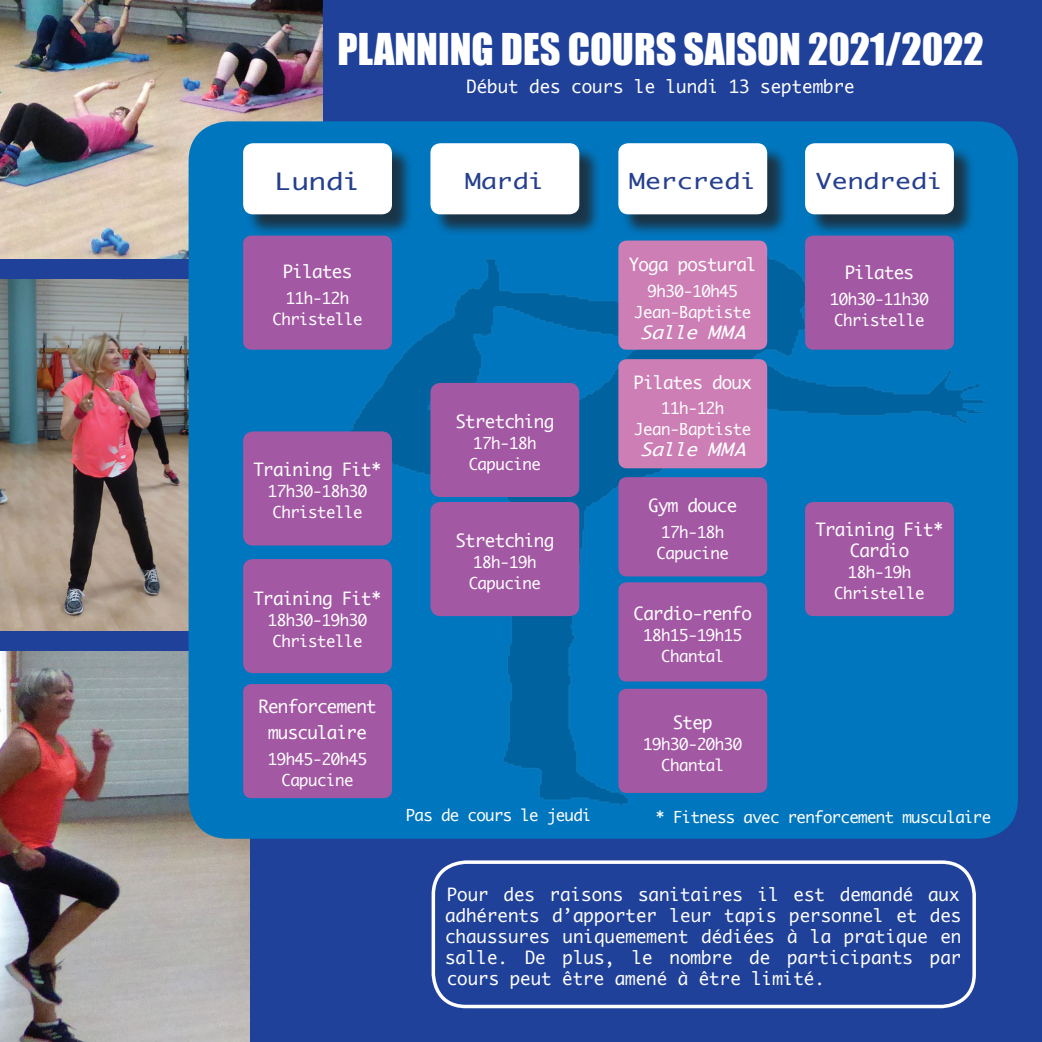
<style>
.page{position:relative;width:1042px;height:1042px;background:#20419a}
.page>*{position:absolute;margin:0;border:0;box-sizing:border-box;transform-origin:0 0}
.t1{font:40.25px "Impact";color:#fff}
.t2{font:22.75px "Monaco";color:#253f8e;scale:1.26 1}
.t3{font:21px "Monaco";color:#253f8e;scale:1.26 1}
.t4{font:17.5px/21px "Monaco";letter-spacing:-.04em;color:#fff;text-align:center}
.t5{font:17.5px "Monaco";color:#fff}
.t6{font:italic 17.5px "Monaco";color:#fff;scale:1.13 1}
.t7{font:15.75px/21px "Monaco";letter-spacing:-.03em;color:#fff;text-align:center}
</style>
<div class="page">
<img style="left:0;top:0;width:322px;height:258px">
<img style="left:0;top:279px;width:189px;height:351px">
<img style="left:0;top:651px;width:250px;height:391px">
<div style="left:189px;top:121px;width:829px;height:718px;background:#0076be;border-radius:40px"></div>
<img style="left:351px;top:258px;width:635px;height:547px">
<div style="left:431px;top:860px;width:545px;height:148px;border:4px solid #fff;border-radius:33px"></div>
<div style="left:243px;top:684px;width:149px;height:114px;background:#a358a3;border-radius:8px"></div>
<div style="left:243px;top:236px;width:149px;height:114px;background:#a358a3;border-radius:8px"></div>
<div style="left:246px;top:146px;width:168px;height:90px;background:#231f20;opacity:.75"></div>
<div style="left:243px;top:143px;width:149px;height:71px;background:#fff;border-radius:10px"></div>
<div style="left:243px;top:559px;width:149px;height:114px;background:#a358a3;border-radius:10px"></div>
<div style="left:433px;top:146px;width:168px;height:90px;background:#231f20;opacity:.75"></div>
<div style="left:430px;top:143px;width:149px;height:71px;background:#fff;border-radius:10px"></div>
<div style="left:807px;top:146px;width:168px;height:90px;background:#231f20;opacity:.75"></div>
<div style="left:805px;top:143px;width:149px;height:71px;background:#fff;border-radius:10px"></div>
<div style="left:805px;top:502px;width:149px;height:114px;background:#a358a3;border-radius:8px"></div>
<div style="left:621px;top:146px;width:168px;height:90px;background:#231f20;opacity:.75"></div>
<div style="left:618px;top:143px;width:149px;height:71px;background:#fff;border-radius:10px"></div>
<div style="left:618px;top:582px;width:149px;height:99px;background:#a358a3;border-radius:8px"></div>
<div style="left:618px;top:477px;width:149px;height:99px;background:#a358a3;border-radius:8px"></div>
<div style="left:618px;top:689px;width:149px;height:104px;background:#a358a3;border-radius:8px"></div>
<div style="left:805px;top:236px;width:149px;height:114px;background:#a358a3;border-radius:8px"></div>
<div style="left:618px;top:240px;width:149px;height:110px;background:#cc7eb5;border-radius:8px"></div>
<div style="left:618px;top:359px;width:149px;height:109px;background:#cc7eb5;border-radius:8px"></div>
<div style="left:243px;top:431px;width:149px;height:114px;background:#a358a3;border-radius:10px"></div>
<div style="left:430px;top:383px;width:149px;height:114px;background:#a358a3;border-radius:10px"></div>
<div style="left:430px;top:502px;width:149px;height:114px;background:#a358a3;border-radius:10px"></div>
<h1 class="t1" style="left:337px;top:18px;width:648px">PLANNING DES COURS SAISON 2021/2022</h1>
<p class="t5" style="left:466px;top:71px;width:390px">Début des cours le lundi 13 septembre</p>
<h2 class="t2" style="left:274px;top:162px;width:70px">Lundi</h2>
<p class="t4" style="left:283px;top:260px;width:71px">Pilates</p>
<p class="t7" style="left:272px;top:287px;width:92px">11h-12h<br>Christelle</p>
<p class="t4" style="left:253px;top:459px;width:130px">Training Fit*</p>
<p class="t7" style="left:268px;top:480px;width:101px;text-align:left">17h30-18h30<br>Christelle</p>
<p class="t4" style="left:253px;top:587px;width:130px">Training Fit*</p>
<p class="t7" style="left:268px;top:609px;width:101px;text-align:left">18h30-19h30<br>Christelle</p>
<p class="t4" style="left:258px;top:693px;width:120px;line-height:25.9px">Renforcement musculaire</p>
<p class="t7" style="left:268px;top:748px;width:101px">19h45-20h45<br>Capucine</p>
<p class="t3" style="left:465px;top:164px;width:64px">Mardi</p>
<p class="t3" style="left:816px;top:164px;width:102px">Vendredi</p>
<p class="t3" style="left:629px;top:164px;width:102px">Mercredi</p>
<p class="t4" style="left:455px;top:410px;width:100px">Stretching</p>
<p class="t7" style="left:469px;top:432px;width:74px;text-align:left">17h-18h<br>Capucine</p>
<p class="t4" style="left:455px;top:529px;width:100px">Stretching</p>
<p class="t7" style="left:469px;top:551px;width:74px;text-align:left">18h-19h<br>Capucine</p>
<p class="t4" style="left:629px;top:253px;width:130px">Yoga postural</p>
<p class="t7" style="left:634px;top:280px;width:119px">9h30-10h45<br>Jean-Baptiste</p>
<p class="t6" style="left:640px;top:317px;width:102px">Salle MMA</p>
<p class="t4" style="left:633px;top:371px;width:120px">Pilates doux</p>
<p class="t7" style="left:634px;top:398px;width:119px">11h-12h<br>Jean-Baptiste</p>
<p class="t6" style="left:640px;top:435px;width:102px">Salle MMA</p>
<p class="t4" style="left:648px;top:494px;width:90px">Gym douce</p>
<p class="t7" style="left:656px;top:521px;width:74px;text-align:left">17h-18h<br>Capucine</p>
<p class="t4" style="left:633px;top:602px;width:120px">Cardio-renfo</p>
<p class="t7" style="left:643px;top:624px;width:101px">18h15-19h15<br>Chantal</p>
<p class="t4" style="left:673px;top:711px;width:41px">Step</p>
<p class="t7" style="left:643px;top:733px;width:101px">19h30-20h30<br>Chantal</p>
<p class="t4" style="left:845px;top:261px;width:71px">Pilates</p>
<p class="t7" style="left:830px;top:288px;width:101px;text-align:left">10h30-11h30<br>Christelle</p>
<p class="t4" style="left:815px;top:519px;width:130px">Training Fit*<br>Cardio</p>
<p class="t7" style="left:834px;top:561px;width:92px">18h-19h<br>Christelle</p>
<p class="t7" style="left:406px;top:804px;width:187px">Pas de cours le jeudi</p>
<p class="t7" style="left:655px;top:806px;width:337px">* Fitness avec renforcement musculaire</p>
<p class="t4" style="left:445px;top:883px;width:518px;text-align:justify">Pour des raisons sanitaires il est demandé aux adhérents d’apporter leur tapis personnel et des chaussures uniquemement dédiées à la pratique en salle. De plus, le nombre de participants par cours peut être amené à être limité.</p>
</div>
